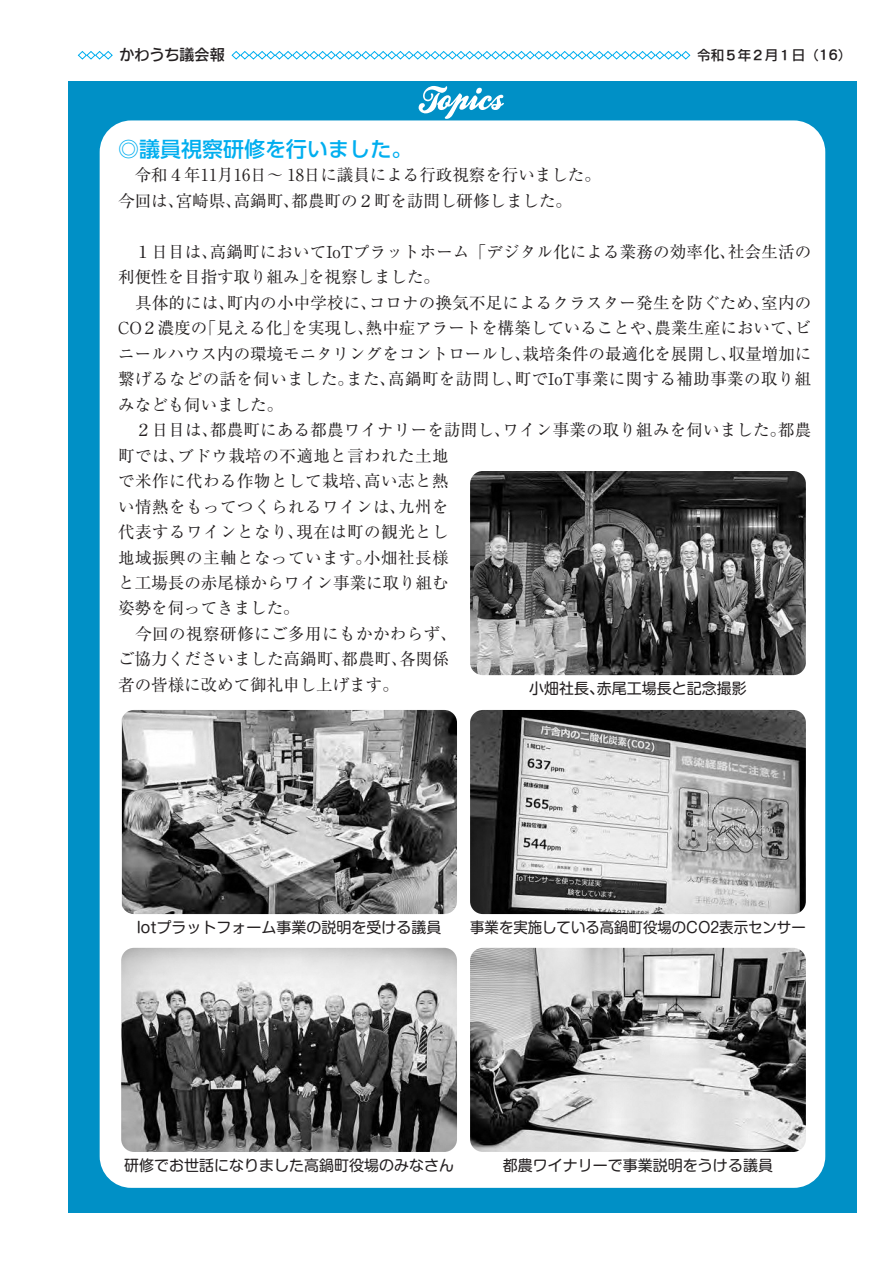
<style>
.page{position:relative;width:893px;height:1263px;background:#fff}
.page>*{position:absolute;margin:0;border:0;box-sizing:border-box;transform-origin:0 0}
.t1{font:500 21px "UD Shin Go Pro";color:#00aeef}
.t2{font:16.5px/25.5px "Ryumin Pro";letter-spacing:.01em;color:#231f20}
.t3{font:16.5px/25.5px "Ryumin Pro";letter-spacing:.03em;color:#231f20}
.t4{font:15px "Shin M Go Pro";color:#231f20}
.t5{font:15px "Shin M Go Pro";color:#231f20;scale:.96 1}
.t6{font:500 15px "PN Go IWA";color:#231f20}
.t7{font:500 13.5px "PN Go IWA";color:#231f20}
</style>
<div class="page">
<svg style="left:77px;top:51px;width:36px;height:9px"></svg>
<svg style="left:231px;top:51px;width:460px;height:9px"></svg>
<div style="left:68px;top:81px;width:789px;height:1131px;background:#0090c6"></div>
<div style="left:100px;top:120px;width:725px;height:1068px;background:#fff;border-radius:32px"></div>
<svg style="left:418px;top:86px;width:86px;height:33px"></svg>
<img style="left:122px;top:710px;width:335px;height:204px">
<img style="left:121px;top:948px;width:336px;height:204px">
<img style="left:470px;top:471px;width:336px;height:204px">
<img style="left:470px;top:710px;width:336px;height:204px">
<img style="left:470px;top:948px;width:336px;height:204px">
<p class="t6" style="left:120px;top:47px;width:106px">かわうち議会報</p>
<p class="t1" style="left:118px;top:132px;width:295px">◎議員視察研修を行いました。</p>
<p class="t2" style="left:292px;top:161px;width:311px;text-indent:-173px">　令和４年11月16日～ 18日に議員による行政視察を行いました。都農町の２町を訪問し研修しました。</p>
<p class="t2" style="left:118px;top:187px;width:67px">今回は、</p>
<p class="t2" style="left:234px;top:187px;width:67px">高鍋町、</p>
<p class="t2" style="left:176px;top:187px;width:67px">宮崎県、</p>
<p class="t7" style="left:697px;top:48px;width:156px">令和５年２月１日)16(</p>
<p class="t2" style="left:728px;top:237px;width:85px">社会生活の</p>
<p class="t2" style="left:210px;top:237px;width:528px">高鍋町においてIoTプラットホーム「デジタル化による業務の効率化、</p>
<p class="t2" style="left:118px;top:237px;width:101px">　１日目は、</p>
<p class="t2" style="left:118px;top:263px;width:199px">利便性を目指す取り組み」</p>
<p class="t2" style="left:308px;top:263px;width:133px">を視察しました。</p>
<p class="t2" style="left:227px;top:288px;width:152px">町内の小中学校に、</p>
<p class="t2" style="left:761px;top:288px;width:51px">室内の</p>
<p class="t2" style="left:369px;top:288px;width:402px">コロナの換気不足によるクラスター発生を防ぐため、</p>
<p class="t2" style="left:118px;top:288px;width:118px">　具体的には、</p>
<p class="t2" style="left:200px;top:314px;width:101px">「見える化」</p>
<p class="t2" style="left:366px;top:314px;width:298px">熱中症アラートを構築していることや、</p>
<p class="t2" style="left:118px;top:314px;width:91px">CO２濃度の</p>
<p class="t2" style="left:655px;top:314px;width:158px">農業生産においてビ、</p>
<p class="t2" style="left:292px;top:314px;width:84px">を実現し、</p>
<p class="t2" style="left:523px;top:339px;width:216px">栽培条件の最適化を展開し、</p>
<p class="t2" style="left:515px;top:339px;width:298px;text-indent:-396px">ニールハウス内の環境モニタリングをコントロールし、<br>町でIoT事業に関する補助事業の取り組</p>
<p class="t2" style="left:729px;top:339px;width:84px">収量増加に</p>
<p class="t2" style="left:388px;top:365px;width:136px">高鍋町を訪問し、</p>
<p class="t2" style="left:118px;top:365px;width:237px">繋げるなどの話を伺いました。みなども伺いました。</p>
<p class="t2" style="left:346px;top:365px;width:51px">また、</p>
<p class="t2" style="left:503px;top:416px;width:285px">ワイン事業の取り組みを伺いました。</p>
<p class="t2" style="left:210px;top:416px;width:302px">都農町にある都農ワイナリーを訪問し、</p>
<p class="t2" style="left:778px;top:416px;width:35px">都農</p>
<p class="t3" style="left:177px;top:416px;width:273px;text-indent:-59px">　２日目は、<br>ブドウ栽培の不適地と言われた土地</p>
<p class="t2" style="left:118px;top:441px;width:68px">町では、</p>
<p class="t3" style="left:118px;top:467px;width:255px">で米作に代わる作物として栽培、</p>
<p class="t2" style="left:364px;top:467px;width:86px">高い志と熱</p>
<p class="t3" style="left:296px;top:492px;width:154px;text-indent:-178px">い情熱をもってつくられるワインは、<br>現在は町の観光とし</p>
<p class="t2" style="left:398px;top:492px;width:52px">九州を</p>
<p class="t3" style="left:118px;top:518px;width:187px">代表するワインとなり、</p>
<p class="t2" style="left:364px;top:543px;width:86px">小畑社長様</p>
<p class="t3" style="left:118px;top:543px;width:255px">地域振興の主軸となっています。</p>
<p class="t2" style="left:118px;top:569px;width:332px">と工場長の赤尾様からワイン事業に取り組む</p>
<p class="t2" style="left:118px;top:594px;width:183px">姿勢を伺ってきました。</p>
<p class="t3" style="left:118px;top:620px;width:340px">　今回の視察研修にご多用にもかかわらず、</p>
<p class="t2" style="left:399px;top:645px;width:51px">各関係</p>
<p class="t2" style="left:118px;top:645px;width:282px">ご協力くださいました高鍋町、<br>者の皆様に改めて御礼申し上げます。</p>
<p class="t2" style="left:341px;top:645px;width:68px">都農町、</p>
<p class="t4" style="left:597px;top:676px;width:151px">赤尾工場長と記念撮影</p>
<p class="t4" style="left:529px;top:676px;width:76px">小畑社長、</p>
<p class="t4" style="left:137px;top:915px;width:306px">Iotプラットフォーム事業の説明を受ける議員</p>
<p class="t5" style="left:470px;top:915px;width:351px">事業を実施している高鍋町役場のCO2表示センサー</p>
<p class="t4" style="left:124px;top:1153px;width:331px">研修でお世話になりました高鍋町役場のみなさん</p>
<p class="t4" style="left:503px;top:1153px;width:271px">都農ワイナリーで事業説明をうける議員</p>
</div>
